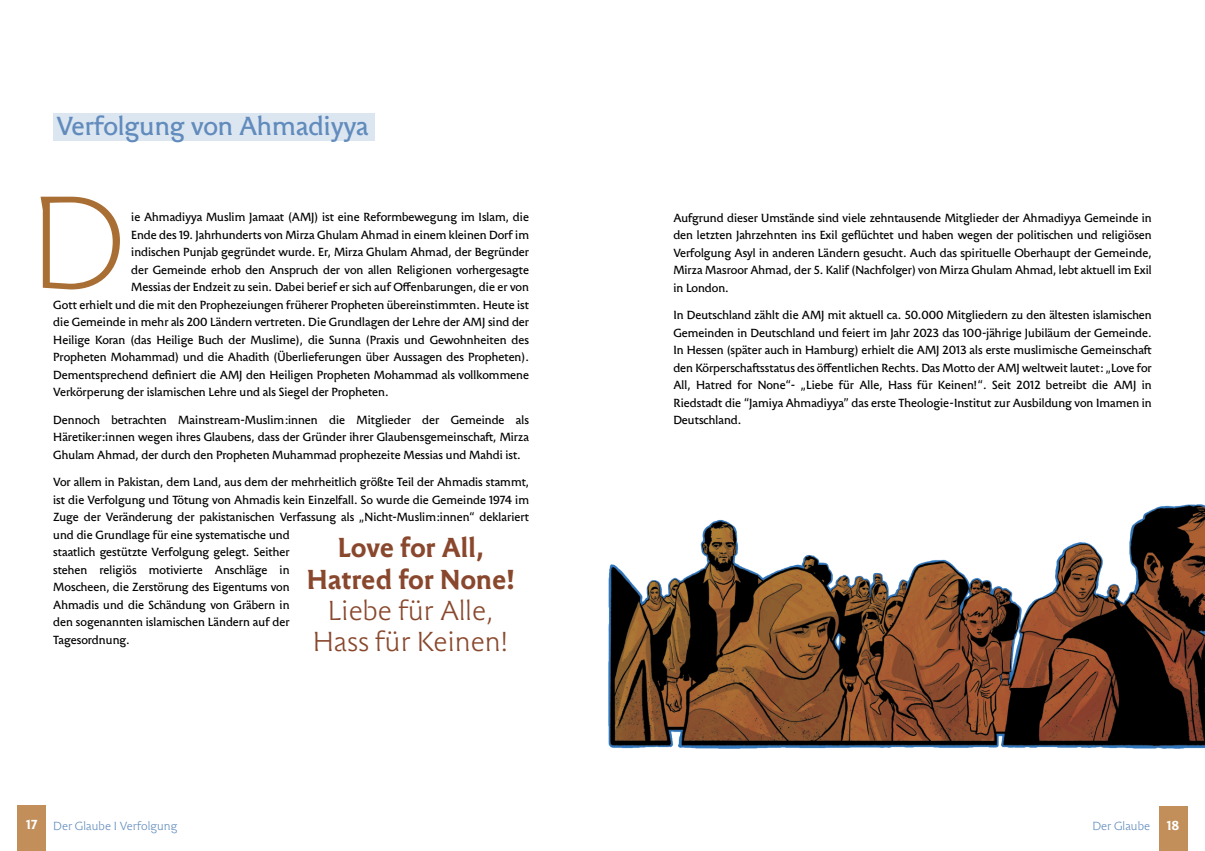
<style>
.page{position:relative;width:1205px;height:851px;background:#fff}
.page>*{position:absolute;margin:0;border:0;box-sizing:border-box;transform-origin:0 0}
.t1{font:200 125px "JHA Schrift B";color:#a96e34}
.t2{font:300 26.25px/31.2px "JHA Schrift B";color:#89482d;text-align:center}
.t3{font:700 26.25px/31.2px "JHA Schrift B";letter-spacing:.005em;color:#89482d;text-align:center}
.t4{font:25px "JHA Schrift B";letter-spacing:-.005em;color:#618bbc}
.t5{font:700 12.5px "JHA Schrift B";color:#fff}
.t6{font:11.25px/17.5px "JHA Schrift B";letter-spacing:-.005em;color:#000;text-align:justify}
.t7{font:300 11.25px "JHA Schrift B";color:#618bbc}
</style>
<div class="page">
<div style="left:18px;top:804px;width:28px;height:46px;background:#c28f5a"></div>
<div style="left:1159px;top:806px;width:28px;height:44px;background:#c28f5a"></div>
<div style="left:53px;top:113px;width:322px;height:28px;background:#dbe6f1"></div>
<img style="left:609px;top:504px;width:596px;height:244px">
<h3 class="t4" style="left:56px;top:117px;width:314px">Verfolgung von Ahmadiyya</h3>
<h1 class="t1" style="left:29px;top:194px;width:99px">D</h1>
<p class="t6" style="left:131px;top:209px;width:399px">ie Ahmadiyya Muslim Jamaat (AMJ) ist eine Reformbewegung im Islam, die</p>
<p class="t6" style="left:131px;top:227px;width:399px">Ende des 19. Jahrhunderts von Mirza Ghulam Ahmad in einem kleinen Dorf im</p>
<p class="t6" style="left:131px;top:244px;width:399px">indischen Punjab gegründet wurde. Er, Mirza Ghulam Ahmad, der Begründer</p>
<p class="t6" style="left:131px;top:262px;width:399px">der Gemeinde erhob den Anspruch der von allen Religionen vorhergesagte</p>
<p class="t6" style="left:131px;top:279px;width:399px">Messias der Endzeit zu sein. Dabei berief er sich auf Offenbarungen, die er von</p>
<p class="t6" style="left:53px;top:297px;width:477px">Gott erhielt und die mit den Prophezeiungen früherer Propheten übereinstimmten. Heute ist</p>
<p class="t6" style="left:53px;top:314px;width:477px">die Gemeinde in mehr als 200 Ländern vertreten. Die Grundlagen der Lehre der AMJ sind der</p>
<p class="t6" style="left:53px;top:332px;width:477px">Heilige Koran (das Heilige Buch der Muslime), die Sunna (Praxis und Gewohnheiten des</p>
<p class="t6" style="left:53px;top:349px;width:477px">Propheten Mohammad) und die Ahadith (Überlieferungen über Aussagen des Propheten).</p>
<p class="t6" style="left:53px;top:367px;width:477px">Dementsprechend definiert die AMJ den Heiligen Propheten Mohammad als vollkommene</p>
<p class="t6" style="left:53px;top:384px;width:337px">Verkörperung der islamischen Lehre und als Siegel der Propheten.</p>
<p class="t6" style="left:53px;top:412px;width:477px">Dennoch betrachten Mainstream-Muslim:innen die Mitglieder der Gemeinde als Häretiker:innen wegen ihres Glaubens, dass der Gründer ihrer Glaubensgemeinschaft, Mirza Ghulam Ahmad, der durch den Propheten Muhammad prophezeite Messias und Mahdi ist.</p>
<p class="t6" style="left:53px;top:474px;width:477px;text-align:left">Vor allem in Pakistan, dem Land, aus dem der mehrheitlich größte Teil der Ahmadis stammt, ist die Verfolgung und Tötung von Ahmadis kein Einzelfall. So wurde die Gemeinde 1974 im Zuge der Veränderung der pakistanischen Verfassung als „Nicht-Muslim:innen“ deklariert und die Grundlage für eine systematische und<br>staatlich gestützte Verfolgung gelegt. Seither<br>stehen religiös motivierte Anschläge in<br>Moscheen, die Zerstörung des Eigentums von<br>Ahmadis und die Schändung von Gräbern in<br>den sogenannten islamischen Ländern auf der<br>Tagesordnung.</p>
<h2 class="t3" style="left:307px;top:535px;width:210px">Love for All,<br>Hatred for None!</h2>
<h2 class="t2" style="left:313px;top:597px;width:198px">Liebe für Alle,<br>Hass für Keinen!</h2>
<p class="t6" style="left:673px;top:210px;width:480px">Aufgrund dieser Umstände sind viele zehntausende Mitglieder der Ahmadiyya Gemeinde in den letzten Jahrzehnten ins Exil geflüchtet und haben wegen der politischen und religiösen Verfolgung Asyl in anderen Ländern gesucht. Auch das spirituelle Oberhaupt der Gemeinde, Mirza Masroor Ahmad, der 5. Kalif (Nachfolger) von Mirza Ghulam Ahmad, lebt aktuell im Exil in London.</p>
<p class="t6" style="left:673px;top:307px;width:480px">In Deutschland zählt die AMJ mit aktuell ca. 50.000 Mitgliedern zu den ältesten islamischen Gemeinden in Deutschland und feiert im Jahr 2023 das 100-jährige Jubiläum der Gemeinde.<br>In Hessen (später auch in Hamburg) erhielt die AMJ 2013 als erste muslimische Gemeinschaft den Körperschaftsstatus des öffentlichen Rechts. Das Motto der AMJ weltweit lautet: „Love for All, Hatred for None“- „Liebe für Alle, Hass für Keinen!“. Seit 2012 betreibt die AMJ in Riedstadt die “Jamiya Ahmadiyya” das erste Theologie-Institut zur Ausbildung von Imamen in Deutschland.</p>
<p class="t5" style="left:26px;top:819px;width:13px">17</p>
<p class="t7" style="left:53px;top:821px;width:126px">Der Glaube I Verfolgung</p>
<p class="t7" style="left:1092px;top:821px;width:59px">Der Glaube</p>
<p class="t5" style="left:1167px;top:820px;width:14px">18</p>
</div>
